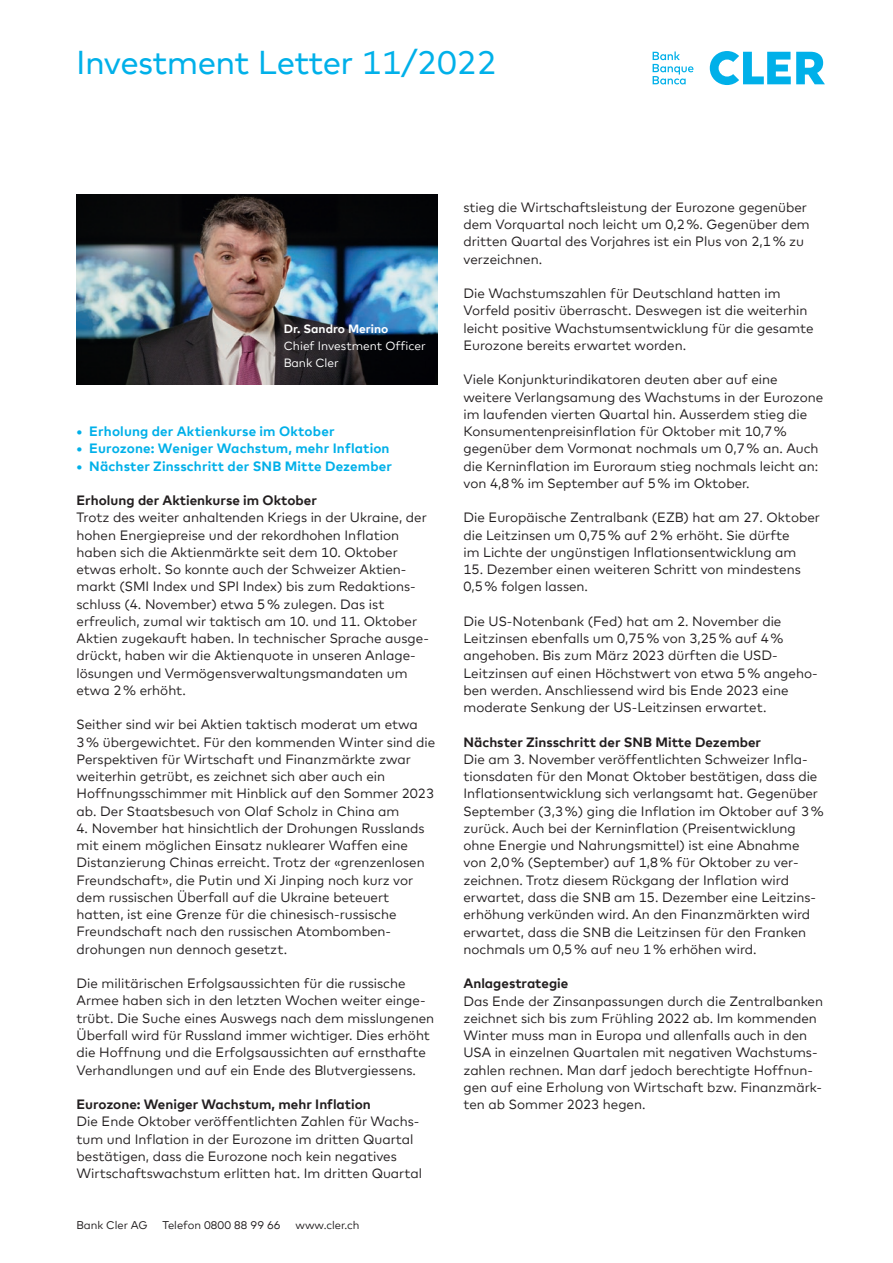
<style>
.page{position:relative;width:893px;height:1263px;background:#fff}
.page>*{position:absolute;margin:0;border:0;box-sizing:border-box;transform-origin:0 0}
.t1{font:33px "Cler Mark Headline";color:#00b0e9}
.t2{font:13.5px/17.2px "Cler Mark Text";color:#231f20}
.t3{font:700 13.5px "Cler Mark Text";color:#231f20}
.t4{font:700 13.5px "Cler Mark Text";letter-spacing:.01em;color:#00b0e9}
.t5{font:12px/17.2px "Cler Mark Text";color:#fff}
.t6{font:700 12px "Cler Mark Text";color:#fff}
.t7{font:11.25px "Cler Mark Text";color:#231f20}
</style>
<div class="page">
<svg style="left:653px;top:52px;width:40px;height:32px"></svg>
<svg style="left:710px;top:51px;width:115px;height:34px"></svg>
<img style="left:77px;top:195px;width:361px;height:189px">
<h1 class="t1" style="left:77px;top:37px;width:421px">Investment Letter 11/2022</h1>
<p class="t6" style="left:284px;top:319px;width:106px">Dr. Sandro Merino</p>
<p class="t5" style="left:284px;top:336px;width:143px">Chief Investment Officer<br>Bank Cler</p>
<p class="t4" style="left:77px;top:421px;width:260px">• Erholung der Aktienkurse im Oktober</p>
<p class="t4" style="left:77px;top:438px;width:315px">• Eurozone: Weniger Wachstum, mehr Inflation</p>
<p class="t4" style="left:77px;top:455px;width:317px">• Nächster Zinsschritt der SNB Mitte Dezember</p>
<p class="t3" style="left:77px;top:490px;width:242px">Erholung der Aktienkurse im Oktober</p>
<p class="t2" style="left:77px;top:508px;width:354px">Trotz des weiter anhaltenden Kriegs in der Ukraine, der hohen Energiepreise und der rekordhohen Inflation haben sich die Aktienmärkte seit dem 10. Oktober etwas erholt. So konnte auch der Schweizer Aktien&shy;markt (SMI Index und SPI Index) bis zum Redaktions&shy;schluss (4. November) etwa 5% zulegen. Das ist erfreulich, zumal wir taktisch am 10. und 11. Oktober Aktien zugekauft haben. In technischer Sprache ausge&shy;drückt, haben wir die Aktienquote in unseren Anlage&shy;lösungen und Vermögensverwaltungsmandaten um etwa 2% erhöht.</p>
<p class="t2" style="left:77px;top:715px;width:360px">Seither sind wir bei Aktien taktisch moderat um etwa 3% übergewichtet. Für den kommenden Winter sind die Perspektiven für Wirtschaft und Finanzmärkte zwar weiterhin getrübt, es zeichnet sich aber auch ein Hoffnungsschimmer mit Hinblick auf den Sommer 2023 ab. Der Staatsbesuch von Olaf Scholz in China am</p>
<p class="t2" style="left:77px;top:818px;width:350px">4. November hat hinsichtlich der Drohungen Russlands mit einem möglichen Einsatz nuklearer Waffen eine Distanzierung Chinas erreicht. Trotz der «grenzenlosen Freundschaft», die Putin und Xi Jinping noch kurz vor dem russischen Überfall auf die Ukraine beteuert hatten, ist eine Grenze für die chinesisch-russische Freundschaft nach den russischen Atombomben&shy;drohungen nun dennoch gesetzt.</p>
<p class="t2" style="left:77px;top:974px;width:359px">Die militärischen Erfolgsaussichten für die russische Armee haben sich in den letzten Wochen weiter einge&shy;trübt. Die Suche eines Auswegs nach dem misslungenen Überfall wird für Russland immer wichtiger. Dies erhöht die Hoffnung und die Erfolgsaussichten auf ernsthafte Verhandlungen und auf ein Ende des Blutvergiessens.</p>
<p class="t3" style="left:77px;top:1094px;width:296px">Eurozone: Weniger Wachstum, mehr Inflation</p>
<p class="t2" style="left:77px;top:1112px;width:347px">Die Ende Oktober veröffentlichten Zahlen für Wachs&shy;tum und Inflation in der Eurozone im dritten Quartal bestätigen, dass die Eurozone noch kein negatives Wirtschaftswachstum erlitten hat. Im dritten Quartal</p>
<p class="t7" style="left:77px;top:1216px;width:72px">Bank Cler AG</p>
<p class="t7" style="left:162px;top:1216px;width:120px">Telefon 0800 88 99 66</p>
<p class="t7" style="left:296px;top:1216px;width:66px">www.cler.ch</p>
<p class="t2" style="left:463px;top:197px;width:348px">stieg die Wirtschaftsleistung der Eurozone gegenüber dem Vorquartal noch leicht um 0,2%. Gegenüber dem dritten Quartal des Vorjahres ist ein Plus von 2,1% zu verzeichnen.</p>
<p class="t2" style="left:463px;top:284px;width:352px">Die Wachstumszahlen für Deutschland hatten im Vorfeld positiv überrascht. Deswegen ist die weiterhin leicht positive Wachstumsentwicklung für die gesamte Eurozone bereits erwartet worden.</p>
<p class="t2" style="left:463px;top:370px;width:361px">Viele Konjunkturindikatoren deuten aber auf eine weitere Verlangsamung des Wachstums in der Eurozone im laufenden vierten Quartal hin. Ausserdem stieg die Konsumentenpreisinflation für Oktober mit 10,7% gegenüber dem Vormonat nochmals um 0,7% an. Auch die Kerninflation im Euroraum stieg nochmals leicht an: von 4,8% im September auf 5% im Oktober.</p>
<p class="t2" style="left:463px;top:508px;width:358px">Die Europäische Zentralbank (EZB) hat am 27. Oktober die Leitzinsen um 0,75% auf 2% erhöht. Sie dürfte<br>im Lichte der ungünstigen Inflationsentwicklung am</p>
<p class="t2" style="left:463px;top:560px;width:339px">15. Dezember einen weiteren Schritt von mindestens<br>0,5% folgen lassen.</p>
<p class="t2" style="left:463px;top:611px;width:356px">Die US-Notenbank (Fed) hat am 2. November die Leitzinsen ebenfalls um 0,75% von 3,25% auf 4% angehoben. Bis zum März 2023 dürften die USD-- Leitzinsen auf einen Höchstwert von etwa 5% angeho&shy;ben werden. Anschliessend wird bis Ende 2023 eine moderate Senkung der US-Leitzinsen erwartet.</p>
<p class="t3" style="left:463px;top:732px;width:299px">Nächster Zinsschritt der SNB Mitte Dezember</p>
<p class="t2" style="left:463px;top:749px;width:362px">Die am 3. November veröffentlichten Schweizer Infla&shy;tionsdaten für den Monat Oktober bestätigen, dass die Inflationsentwicklung sich verlangsamt hat. Gegenüber September (3,3%) ging die Inflation im Oktober auf 3% zurück. Auch bei der Kerninflation (Preisentwicklung ohne Energie und Nahrungsmittel) ist eine Abnahme von 2,0% (September) auf 1,8% für Oktober zu ver&shy;zeichnen. Trotz diesem Rückgang der Inflation wird erwartet, dass die SNB am 15. Dezember eine Leitzins&shy;erhöhung verkünden wird. An den Finanzmärkten wird erwartet, dass die SNB die Leitzinsen für den Franken nochmals um 0,5% auf neu 1% erhöhen wird.</p>
<p class="t3" style="left:463px;top:973px;width:106px">Anlagestrategie</p>
<p class="t2" style="left:463px;top:991px;width:361px">Das Ende der Zinsanpassungen durch die Zentralbanken zeichnet sich bis zum Frühling 2022 ab. Im kommenden Winter muss man in Europa und allenfalls auch in den USA in einzelnen Quartalen mit negativen Wachstums&shy;zahlen rechnen. Man darf jedoch berechtigte Hoffnun&shy;gen auf eine Erholung von Wirtschaft bzw. Finanzmärk&shy;ten ab Sommer 2023 hegen.</p>
</div>
